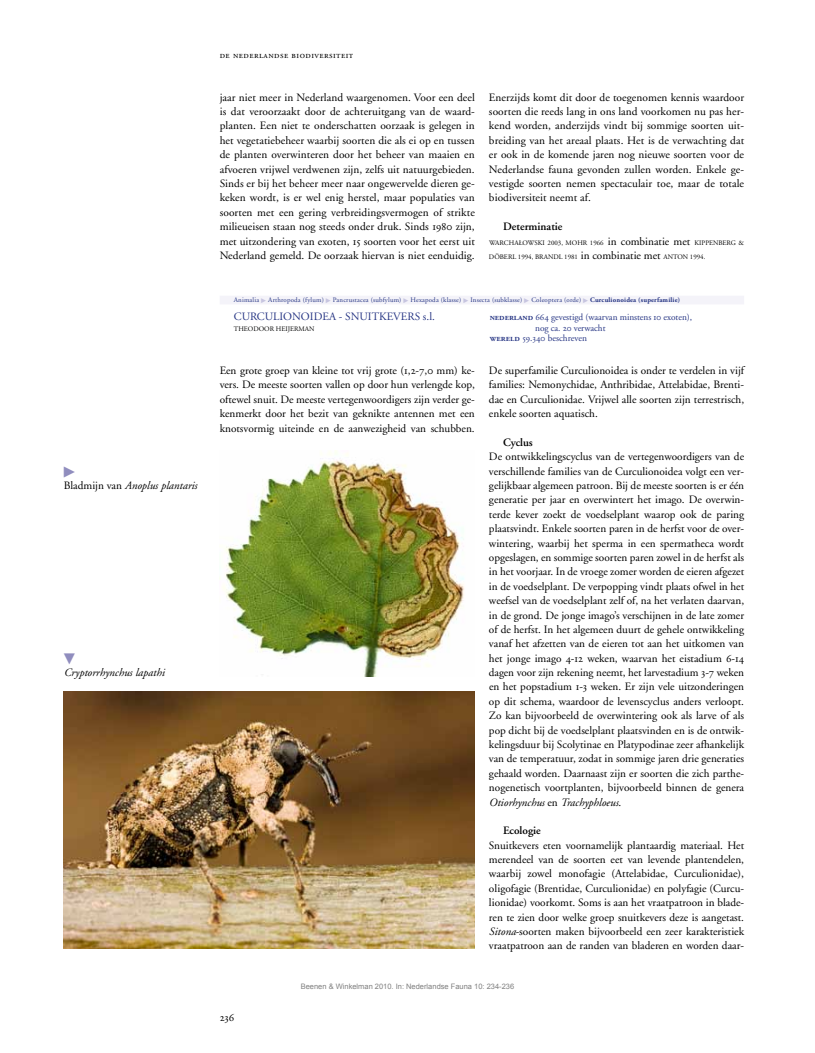
<style>
.page{position:relative;width:815px;height:1053px;background:#fff}
.page>*{position:absolute;margin:0;border:0;box-sizing:border-box;transform-origin:0 0}
.t1{font:11.25px/14.4px "Adobe Garamond";color:#000;text-align:justify}
.t2{font:italic 11.25px "Adobe Garamond";color:#000}
.t3{font:11.25px "Adobe Garamond";color:#253483}
.t4{font:600 11.25px "Adobe Garamond";color:#000}
.t5{font:11.25px "Universal Std Newswith Comm Pi";color:#908dbe}
.t6{font:9.38px/10.6px "Adobe Garamond";letter-spacing:-.005em;color:#253483}
.t7{font:9.38px "Adobe Garamond Pro";letter-spacing:.05em;color:#000}
.t8{font:7.5px "Arial";color:#808080}
.t9{font:6.88px "Adobe Garamond";letter-spacing:.025em;color:#253483}
.t10{font:6.88px "Adobe Garamond";color:#000}
.t11{font:6.88px "Adobe Garamond Pro";letter-spacing:.005em;color:#000}
.t12{font:6.88px "Adobe Garamond";letter-spacing:.055em;color:#000}
.s1{font-style:normal}
.s2{font-family:"Adobe Garamond Exp"}
.s3{font-family:"Adobe Garamond"}
.s4{font-size:6.88px}
.s5{font-size:11.25px}
.s6{font-family:"Universal Std Newswith Comm Pi";font-size:5px;color:#c7c5e0}
.s7{font-family:"Adobe Garamond Pro";font-weight:700}
.s8{font-family:"Adobe Garamond Exp";font-weight:600}
.s9{font-style:italic}
</style>
<div class="page">
<div style="left:220px;top:295px;width:524px;height:9px;background:#f4f3f9"></div>
<img style="left:220px;top:450px;width:244px;height:226px">
<img style="left:64px;top:691px;width:411px;height:256px">
<p class="t5" style="left:64px;top:466px;width:13px">▶</p>
<p class="t2" style="left:64px;top:479px;width:135px"><span class="s1">Bladmijn van</span> Anoplus plantaris</p>
<p class="t5" style="left:64px;top:653px;width:13px">▼</p>
<p class="t2" style="left:64px;top:666px;width:102px">Cryptorrhynchus lapathi</p>
<p class="t7" style="left:220px;top:49px;width:135px">de nederlandse biodiversiteit</p>
<p class="t1" style="left:220px;top:90px;width:257px">jaar niet meer in Nederland waargenomen. Voor een deel is dat veroorzaakt door de achteruitgang van de waard&shy;planten. Een niet te onderschatten oorzaak is gelegen in het vegetatiebeheer waarbij soorten die als ei op en tussen de planten overwinteren door het beheer van maaien en afvoeren vrijwel verdwenen zijn, zelfs uit natuurgebieden.<br>Sinds er bij het beheer meer naar ongewervelde dieren ge&shy;keken wordt, is er wel enig herstel, maar populaties van soorten met een gering verbreidingsvermogen of strikte milieueisen staan nog steeds onder druk. Sinds <span class="s2">1980</span> zijn, met uitzondering van exoten, <span class="s2">15</span> soorten voor het eerst uit Nederland gemeld. De oorzaak hiervan is niet eenduidig.</p>
<p class="t1" style="left:489px;top:90px;width:257px">Enerzijds komt dit door de toegenomen kennis waardoor soorten die reeds lang in ons land voorkomen nu pas her&shy;kend worden, anderzijds vindt bij sommige soorten uit&shy;breiding van het areaal plaats. Het is de verwachting dat er ook in de komende jaren nog nieuwe soorten voor de Nederlandse fauna gevonden zullen worden. Enkele ge&shy;vestigde soorten nemen spectaculair toe, maar de totale biodiversiteit neemt af.</p>
<p class="t4" style="left:503px;top:220px;width:61px">Determinatie</p>
<p class="t11" style="left:489px;top:238px;width:84px">warchaŁowski <span class="s3">2003, mohr</span></p>
<p class="t1" style="left:590px;top:234px;width:140px"><span class="s4">1966</span> in combinatie met <span class="s4">kippenberg</span></p>
<p class="t10" style="left:738px;top:239px;width:7px">&amp;</p>
<p class="t12" style="left:489px;top:253px;width:52px">döberl 1994, brand</p>
<p class="t10" style="left:559px;top:253px;width:148px">l 1981 <span class="s5">in combinatie met</span> anton 1994.</p>
<p class="t9" style="left:234px;top:296px;width:448px">Animalia <span class="s6">▶</span> Arthropoda (fylum) <span class="s6">▶</span> Pancrustacea (subfylum) <span class="s6">▶</span> Hexapoda (klasse) <span class="s6">▶</span> Insecta (subklasse) <span class="s6">▶</span> Coleoptera (orde) <span class="s6">▶</span> <span class="s7">Curculionoidea (superfamilie)</span></p>
<p class="t3" style="left:234px;top:310px;width:203px">CURCULI ONOIDEA - SNUITKEVERS s.l.</p>
<p class="t6" style="left:490px;top:312px;width:204px"><span class="s8">nederland</span> <span class="s2">664</span> gevestigd (waarvan minstens <span class="s2">10</span> exoten),</p>
<p class="t10" style="left:234px;top:325px;width:21px">Theodoor</p>
<p class="t10" style="left:276px;top:325px;width:25px">Heijerman</p>
<p class="t6" style="left:490px;top:323px;width:117px;text-indent:45px">nog ca. <span class="s2">20</span> verwacht <span class="s8">wereld</span> <span class="s2">59.340</span> beschreven</p>
<p class="t1" style="left:220px;top:363px;width:257px">Een grote groep van kleine tot vrij grote (<span class="s2">1</span>,<span class="s2">2</span>-<span class="s2">7</span>,<span class="s2">0</span> mm) ke&shy;vers. De meeste soorten vallen op door hun verlengde kop, oftewel snuit. De meeste vertegenwoordigers zijn verder ge&shy;kenmerkt door het bezit van geknikte antennen met een knotsvormig uiteinde en de aanwezigheid van schubben.</p>
<p class="t1" style="left:489px;top:363px;width:257px">De superfamilie Curculionoidea is onder te verdelen in vijf families: Nemonychidae, Anthribidae, Attelabidae, Brenti&shy;dae en Curculionidae. Vrijwel alle soorten zijn terrestrisch, enkele soorten aquatisch.</p>
<p class="t4" style="left:503px;top:436px;width:31px">Cyclus</p>
<p class="t1" style="left:489px;top:450px;width:257px">De ontwikkelingscyclus van de vertegenwoordigers van de verschillende families van de Curculionoidea volgt een ver&shy;gelijkbaar algemeen patroon. Bij de meeste soorten is er één generatie per jaar en overwintert het imago. De overwin&shy;terde kever zoekt de voedselplant waarop ook de paring plaatsvindt. Enkele soorten paren in de herfst voor de over&shy;wintering, waarbij het sperma in een spermatheca wordt opgeslagen, en sommige soorten paren zowel in de herfst als in het voorjaar. In de vroege zomer worden de eieren afgezet in de voedselplant. De verpopping vindt plaats ofwel in het weefsel van de voedselplant zelf of, na het verlaten daarvan, in de grond. De jonge imago’s verschijnen in de late zomer of de herfst. In het algemeen duurt de gehele ontwikkeling vanaf het afzetten van de eieren tot aan het uitkomen van het jonge imago <span class="s2">4</span>-<span class="s2">12</span> weken, waarvan het eistadium <span class="s2">6</span>-<span class="s2">14 </span>dagen voor zijn rekening neemt, het larvestadium <span class="s2">3</span>-<span class="s2">7</span> weken en het popstadium <span class="s2">1</span>-<span class="s2">3</span> weken. Er zijn vele uitzonderingen op dit schema, waardoor de levenscyclus anders verloopt.<br>Zo kan bijvoorbeeld de overwintering ook als larve of als pop dicht bij de voedselplant plaatsvinden en is de ontwik&shy;kelingsduur bij Scolytinae en Platypodinae zeer afhankelijk van de temperatuur, zodat in sommige jaren drie generaties gehaald worden. Daarnaast zijn er soorten die zich parthe&shy;nogenetisch voortplanten, bijvoorbeeld binnen de genera <span class="s9">Otiorhynchus</span> en <span class="s9">Trachyphloeus</span>.</p>
<p class="t4" style="left:503px;top:824px;width:39px">Ecologie</p>
<p class="t1" style="left:489px;top:838px;width:257px">Snuitkevers eten voornamelijk plantaardig materiaal. Het merendeel van de soorten eet van levende plantendelen, waarbij zowel monofagie (Attelabidae, Curculionidae), oligofagie (Brentidae, Curculionidae) en polyfagie (Curcu&shy;lionidae) voorkomt. Soms is aan het vraatpatroon in blade&shy;ren te zien door welke groep snuitkevers deze is aangetast.<br><span class="s9">Sitona</span>-soorten maken bijvoorbeeld een zeer karakteristiek vraatpatroon aan de randen van bladeren en worden daar-</p>
<p class="t8" style="left:301px;top:980px;width:215px">Beenen &amp; Winkelman 2010. In: Nederlandse Fauna 10: 234-236</p>
</div>
